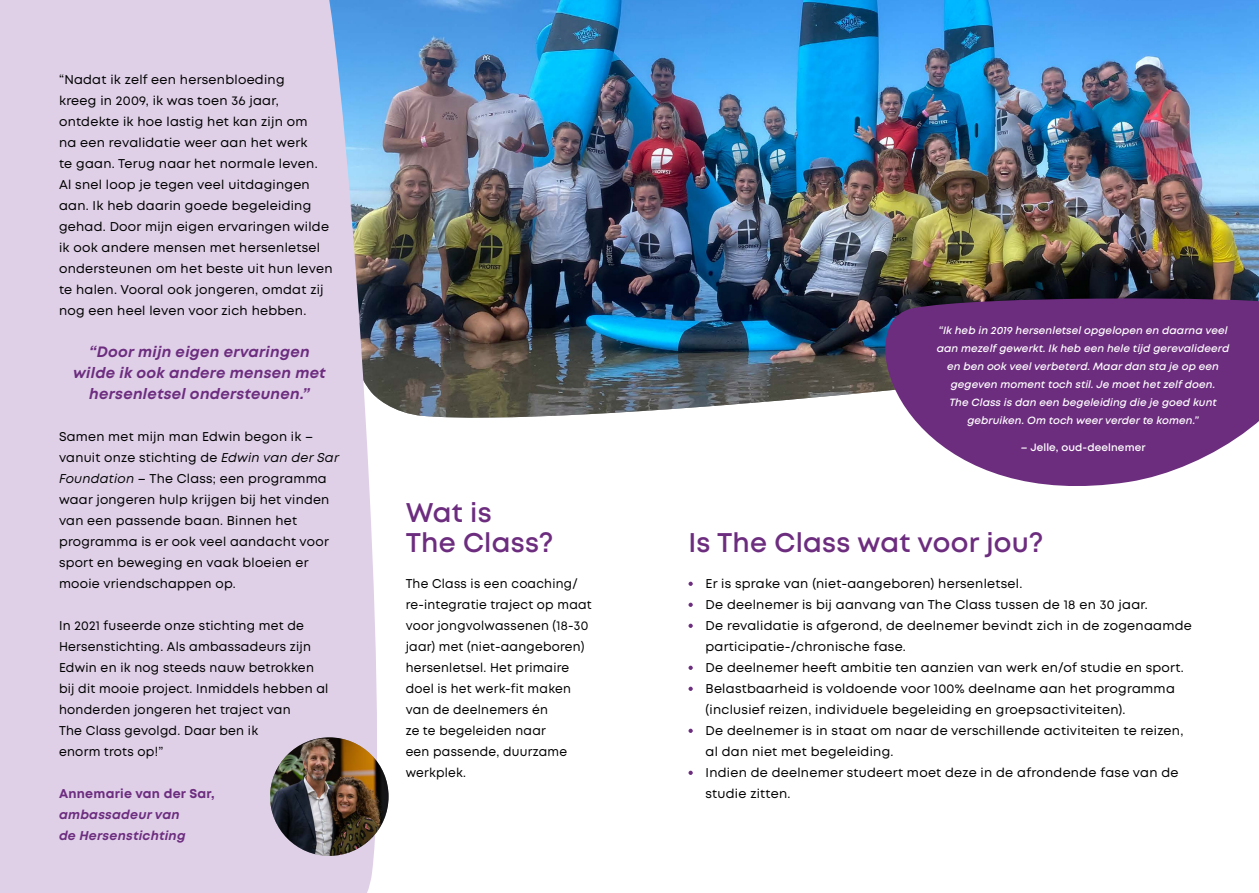
<style>
.page{position:relative;width:1259px;height:893px;background:#fff}
.page>*{position:absolute;margin:0;border:0;box-sizing:border-box;transform-origin:0 0}
.t1{font:600 27px/30px "Mont";letter-spacing:.01em;color:#6d2d7f}
.t2{font:italic 700 15px/21px "Mont";letter-spacing:.02em;color:#6d2d7f;text-align:center}
.t3{font:12.75px/21px "Mont";letter-spacing:.02em;color:#000}
.t4{font:12.75px/21px "Mont";letter-spacing:.02em;color:#000;scale:.96 1}
.t5{font:italic 700 12.75px/21px "Mont";letter-spacing:.02em;color:#6d2d7f}
.t6{font:700 12.75px "Mont";letter-spacing:.02em;color:#6d2d7f}
.t7{font:italic 600 10.5px/18px "Mont";letter-spacing:.01em;color:#fff;text-align:center}
.t8{font:600 10.5px "Mont";letter-spacing:.01em;color:#fff}
.s1{font-style:italic}
</style>
<div class="page">
<img style="left:391px;top:0;width:868px;height:418px">
<svg style="left:0;top:0;width:391px;height:893px;fill:#dfd0e8"></svg>
<svg style="left:860px;top:296px;width:399px;height:190px;fill:#6d2d7f"></svg>
<img style="left:270px;top:737px;width:118px;height:119px;border-radius:59px">
<svg style="left:688px;top:582px;width:5px;height:4px"></svg>
<svg style="left:688px;top:603px;width:5px;height:4px"></svg>
<svg style="left:688px;top:624px;width:5px;height:4px"></svg>
<svg style="left:688px;top:666px;width:5px;height:4px"></svg>
<svg style="left:688px;top:687px;width:5px;height:4px"></svg>
<svg style="left:688px;top:729px;width:5px;height:4px"></svg>
<svg style="left:688px;top:771px;width:5px;height:4px"></svg>
<p class="t3" style="left:59px;top:69px;width:275px">“Nadat ik zelf een hersenbloeding<br>kreeg in 2009, ik was toen 36 jaar, ontdekte ik hoe lastig het kan zijn om<br>na een revalidatie weer aan het werk<br>te gaan. Terug naar het normale leven.<br>Al snel loop je tegen veel uitdagingen aan. Ik heb daarin goede begeleiding gehad. Door mijn eigen ervaringen wilde ik ook andere mensen met hersenletsel ondersteunen om het beste uit hun leven te halen. Vooral ook jongeren, omdat zij nog een heel leven voor zich hebben.</p>
<p class="t2" style="left:73px;top:341px;width:254px">“Door mijn eigen ervaringen wilde ik ook andere mensen met hersenletsel ondersteunen.”</p>
<p class="t3" style="left:59px;top:426px;width:281px">Samen met mijn man Edwin begon ik – vanuit onze stichting de <span class="s1">Edwin van der Sar Foundation</span> – The Class; een programma waar jongeren hulp krijgen bij het vinden van een passende baan. Binnen het programma is er ook veel aandacht voor sport en beweging en vaak bloeien er mooie vriendschappen op.</p>
<p class="t3" style="left:59px;top:615px;width:271px">In 2021 fuseerde onze stichting met de Hersenstichting. Als ambassadeurs zijn Edwin en ik nog steeds nauw betrokken bij dit mooie project. Inmiddels hebben al honderden jongeren het traject van<br>The Class gevolgd. Daar ben ik<br>enorm trots op!”</p>
<p class="t6" style="left:59px;top:785px;width:157px">Annemarie van der Sar,</p>
<p class="t5" style="left:59px;top:804px;width:128px">ambassadeur van de Hersenstichting</p>
<h1 class="t1" style="left:406px;top:498px;width:149px">Wat is<br>The Class?</h1>
<p class="t4" style="left:406px;top:573px;width:195px">The Class is een coaching/ re-integratie traject op maat voor jongvolwassenen (18-30 jaar) met (niet-aangeboren) hersenletsel. Het primaire doel is het werk-fit maken van de deelnemers én<br>ze te begeleiden naar<br>een passende, duurzame werkplek.</p>
<p class="t7" style="left:936px;top:321px;width:294px">“Ik heb in 2019 hersenletsel opgelopen en daarna veel aan mezelf gewerkt. Ik heb een hele tijd gerevalideerd en ben ook veel verbeterd. Maar dan sta je op een gegeven moment toch stil. Je moet het zelf doen.<br>The Class is dan een begeleiding die je goed kunt gebruiken. Om toch weer verder te komen.”</p>
<p class="t8" style="left:1020px;top:440px;width:126px"><span class="s1">–</span> Jelle, oud-deelnemer</p>
<h1 class="t1" style="left:688px;top:527px;width:356px">Is The Class wat voor jou?</h1>
<p class="t3" style="left:705px;top:573px;width:488px">Er is sprake van (niet-aangeboren) hersenletsel.<br>De deelnemer is bij aanvang van The Class tussen de 18 en 30 jaar.<br>De revalidatie is afgerond, de deelnemer bevindt zich in de zogenaamde participatie-/chronische fase.<br>De deelnemer heeft ambitie ten aanzien van werk en/of studie en sport.<br>Belastbaarheid is voldoende voor 100% deelname aan het programma (inclusief reizen, individuele begeleiding en groepsactiviteiten).<br>De deelnemer is in staat om naar de verschillende activiteiten te reizen, al dan niet met begeleiding.<br>Indien de deelnemer studeert moet deze in de afrondende fase van de studie zitten.</p>
</div>
